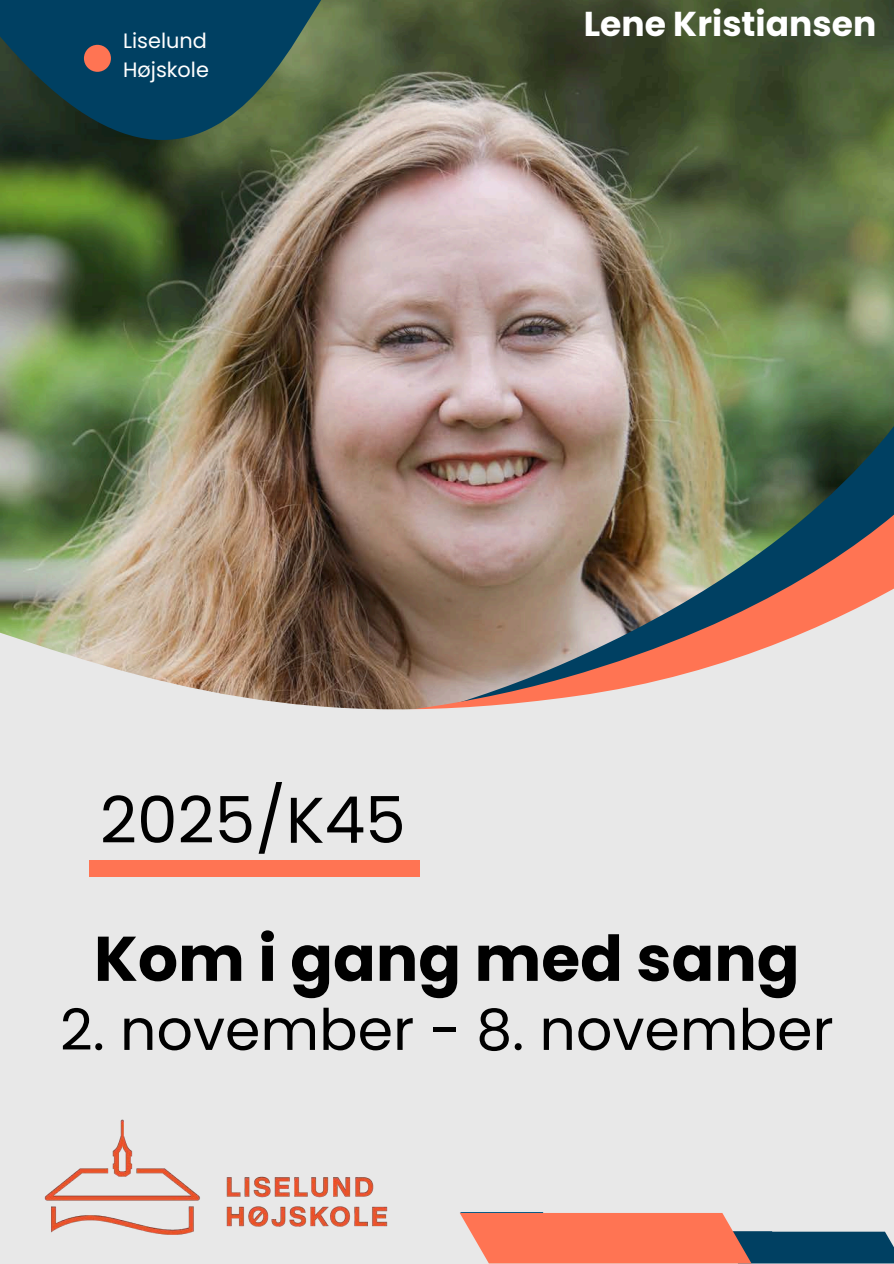
<style>
.page{position:relative;width:894px;height:1264px;background:#fff}
.page>*{position:absolute;margin:0;border:0;box-sizing:border-box;transform-origin:0 0}
.t1{font:64.5px "Poppins";color:#000}
.t2{font:700 63px "Poppins";color:#000}
.t3{font:57px "Poppins";color:#000}
.t4{font:700 34.5px "Poppins";color:#fff}
.t5{font:20.85px/28.7px "Poppins";color:#fff}
</style>
<div class="page">
<div style="left:0;top:0;width:893px;height:1263px;background:#e8e8e8"></div>
<img style="left:0;top:0;width:893px;height:370px">
<img style="left:0;top:370px;width:893px;height:111px">
<img style="left:0;top:481px;width:893px;height:86px">
<img style="left:0;top:567px;width:893px;height:143px">
<svg style="left:0;top:0;width:447px;height:152px;background:#335757"></svg>
<div style="left:89px;top:860px;width:331px;height:16px;background:#ff7453"></div>
<div style="left:84px;top:45px;width:27px;height:27px;background:#ff7453;border-radius:50%"></div>
<svg style="left:460px;top:1212px;width:433px;height:51px"></svg>
<img style="left:44px;top:1119px;width:344px;height:116px">
<h1 class="t5" style="left:123px;top:27px;width:87px">Liselund<br>Højskole</h1>
<h2 class="t4" style="left:583px;top:0;width:294px">Lene Kristiansen</h2>
<p class="t1" style="left:100px;top:775px;width:307px">2025/K45</p>
<p class="t2" style="left:94px;top:914px;width:707px">Kom i gang med sang</p>
<h4 class="t3" style="left:60px;top:990px;width:775px">2. november - 8. november</h4>
</div>
